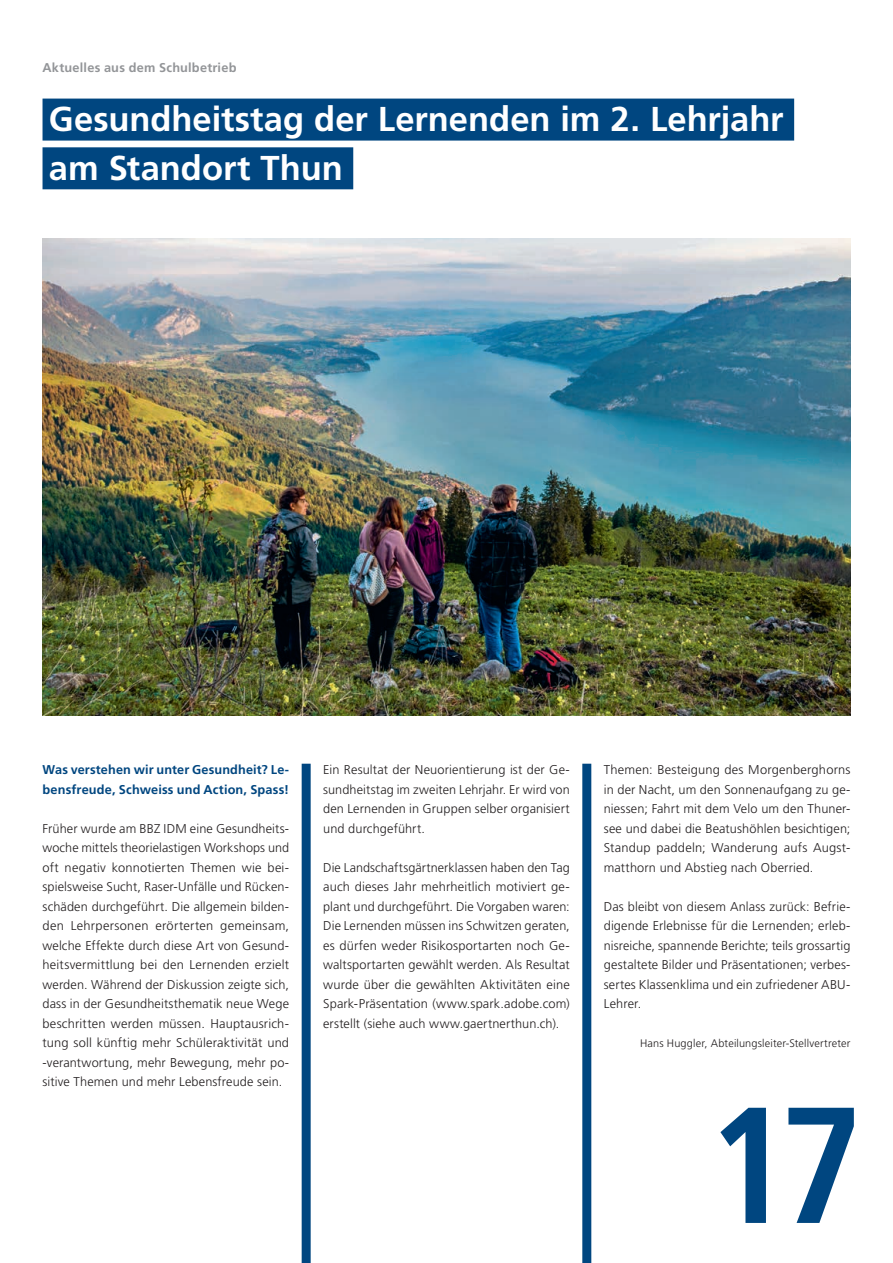
<style>
.page{position:relative;width:893px;height:1263px;background:#fff}
.page>*{position:absolute;margin:0;border:0;box-sizing:border-box;transform-origin:0 0}
.t1{font:700 condensed 165px "Frutiger LT Std";color:#004680}
.t2{font:700 34.5px/48.8px "Frutiger LT Std";color:#fff}
.t3{font:300 12.75px/19.5px "Frutiger LT Std";letter-spacing:.01em;color:#231f20;text-align:justify}
.t4{font:700 12.75px/19.5px "Frutiger LT Std";letter-spacing:.01em;color:#004680}
.t5{font:700 12.75px "Frutiger LT Std";letter-spacing:.02em;color:#939598}
.t6{font:300 10.95px "Frutiger LT Std";letter-spacing:.015em;color:#231f20}
</style>
<div class="page">
<div style="left:302px;top:764px;width:9px;height:499px;background:#004680"></div>
<div style="left:582px;top:764px;width:9px;height:499px;background:#004680"></div>
<div style="left:43px;top:99px;width:751px;height:42px;background:#004680"></div>
<div style="left:43px;top:147px;width:310px;height:42px;background:#004680"></div>
<img style="left:43px;top:239px;width:807px;height:477px">
<p class="t5" style="left:43px;top:60px;width:195px">Aktuelles aus dem Schulbetrieb</p>
<h2 class="t2" style="left:49px;top:95px;width:736px">Gesundheitstag der Lernenden im 2. Lehrjahr am Standort Thun</h2>
<p class="t4" style="left:43px;top:760px;width:248px">Was verstehen wir unter Gesundheit? Le&shy;bensfreude, Schweiss und Action, Spass!</p>
<p class="t3" style="left:43px;top:819px;width:248px">Früher wurde am BBZ IDM eine Gesundheits&shy;woche mittels theorielastigen Workshops und oft negativ konnotierten Themen wie bei&shy;spielsweise Sucht, Raser-Unfälle und Rücken&shy;schäden durchgeführt. Die allgemein bilden&shy;den Lehrpersonen erörterten gemeinsam, welche Effekte durch diese Art von Gesund&shy;heitsvermittlung bei den Lernenden erzielt werden. Während der Diskussion zeigte sich, dass in der Gesundheitsthematik neue Wege beschritten werden müssen. Hauptausrich&shy;tung soll künftig mehr Schüleraktivität und -verantwortung, mehr Bewegung, mehr po&shy;sitive Themen und mehr Lebensfreude sein.</p>
<p class="t3" style="left:323px;top:760px;width:248px">Ein Resultat der Neuorientierung ist der Ge&shy;sundheitstag im zweiten Lehrjahr. Er wird von den Lernenden in Gruppen selber organisiert und durchgeführt.</p>
<p class="t3" style="left:323px;top:858px;width:248px">Die Landschaftsgärtnerklassen haben den Tag auch dieses Jahr mehrheitlich motiviert ge&shy;plant und durchgeführt. Die Vorgaben waren:<br>Die Lernenden müssen ins Schwitzen geraten, es dürfen weder Risikosportarten noch Ge&shy;waltsportarten gewählt werden. Als Resultat wurde über die gewählten Aktivitäten eine Spark-Präsentation (www.spark.adobe.com) erstellt (siehe auch www.gaertnerthun.ch).</p>
<p class="t3" style="left:604px;top:760px;width:248px">Themen: Besteigung des Morgenberghorns in der Nacht, um den Sonnenaufgang zu ge&shy;niessen; Fahrt mit dem Velo um den Thuner&shy;see und dabei die Beatushöhlen besichtigen; Standup paddeln; Wanderung aufs Augst&shy;matthorn und Abstieg nach Oberried.</p>
<p class="t3" style="left:604px;top:897px;width:248px">Das bleibt von diesem Anlass zurück: Befrie&shy;digende Erlebnisse für die Lernenden; erleb&shy;nisreiche, spannende Berichte; teils grossartig gestaltete Bilder und Präsentationen; verbes&shy;sertes Klassenklima und ein zufriedener ABU-Lehrer.</p>
<p class="t6" style="left:640px;top:1037px;width:212px">Hans Huggler, Abteilungsleiter-Stellvertreter</p>
<h1 class="t1" style="left:707px;top:1068px;width:159px">17</h1>
</div>
